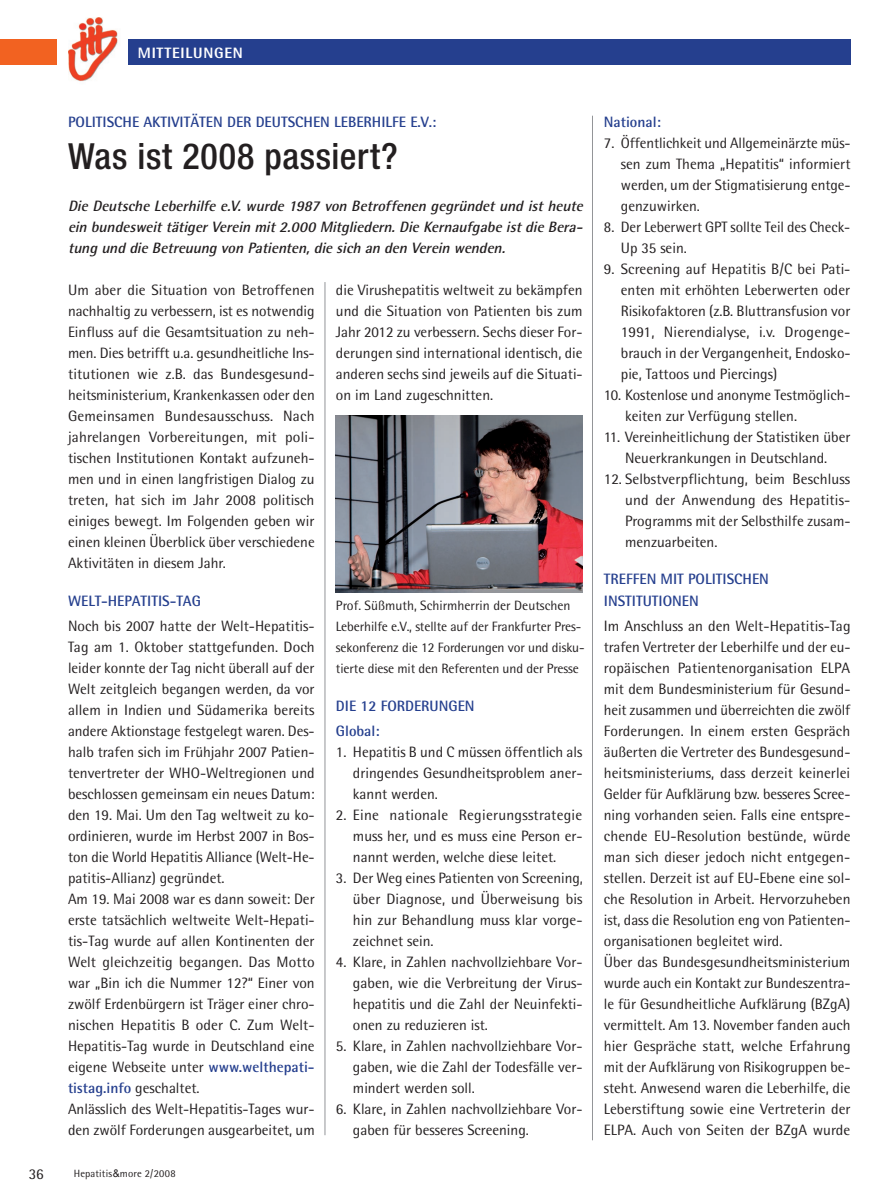
<style>
.page{position:relative;width:893px;height:1191px;background:#fff}
.page>*{position:absolute;margin:0;border:0;box-sizing:border-box;transform-origin:0 0}
.Überschrift{font:500 condensed 36px "Helvetica Neue";letter-spacing:.02em;color:#231f20}
.Fliesstext{font:15px/21px "Rotis Semi Sans";color:#231f20;text-align:justify}
.medizin_Anfang{font:italic 700 15px/21px "Rotis Semi Sans";color:#231f20;text-align:justify}
.Fliesstext-2{font:700 15px/21px "Rotis Semi Sans";color:#253f8e}
.zwischen_Titel_med{font:700 15px "Rotis Semi Sans";color:#253f8e}
.Rubriken{font:800 15px "Rotis Semi Sans";letter-spacing:.05em;color:#fff}
.BU_s_schwarz{font:13.5px/21px "Rotis Semi Sans";letter-spacing:-.01em;color:#231f20}
.t1{font:10.5px "Rotis Semi Sans";letter-spacing:.015em;color:#231f20}
.s1{font-weight:700;color:#253f8e}
.s2{font-family:"Arial"}
</style>
<div class="page">
<img style="left:336px;top:415px;width:247px;height:178px">
<hr style="left:325px;top:282px;width:1px;height:853px;background:#939598">
<hr style="left:592px;top:116px;width:1px;height:1024px;background:#939598">
<div style="left:128px;top:39px;width:722px;height:25px;background:#253f8e"></div>
<div style="left:0;top:39px;width:57px;height:25px;background:#f26221"></div>
<img style="left:68px;top:17px;width:50px;height:65px">
<p class="Rubriken" style="left:138px;top:43px;width:106px">MITTEILUNGEN</p>
<p class="zwischen_Titel_med" style="left:68px;top:112px;width:370px">POLITISCH E AKTIVITÄTEN DER DEUTSCH EN LEBERH ILFE E.V.:</p>
<p class="Überschrift" style="left:68px;top:135px;width:331px">Was ist 2008 passiert?</p>
<p class="medizin_Anfang" style="left:68px;top:195px;width:520px">DieDeutscheLeberhilfee.V.wurde1987 von Betroffenen gegründetund istheute ein bundesweittätigerVerein mit2.000 Mitgliedern.DieKernaufgabeistdieBera&shy;tung und dieBetreuung von Patienten,diesich an den Verein wenden.</p>
<p class="Fliesstext" style="left:68px;top:279px;width:248px">Um aber die Situation von Betroffenen nachhaltig zu verbessern, ist es notwendig Einfluss auf die Gesamtsituation zu neh&shy;men. Dies betrifft u.a. gesundheitliche Ins&shy;titutionen wie z.B. das Bundesgesund&shy;heitsministerium, Krankenkassen oder den Gemeinsamen Bundesausschuss. Nach jahrelangen Vorbereitungen, mit poli&shy;tischen Institutionen Kontakt aufzuneh&shy;men und in einen langfristigen Dialog zu treten, hat sich im Jahr 2008 politisch einiges bewegt. Im Folgenden geben wir einen kleinen Überblick über verschiedene Aktivitäten in diesem Jahr.</p>
<p class="Fliesstext-2" style="left:68px;top:589px;width:134px">WELT-HEPATITIS-TAG</p>
<p class="Fliesstext" style="left:68px;top:615px;width:248px">Noch bis 2007 hatte der Welt-Hepatitis-Tag am 1. Oktober stattgefunden. Doch leider konnte der Tag nicht überall auf der Welt zeitgleich begangen werden, da vor allem in Indien und Südamerika bereits andere Aktionstage festgelegt waren. Des&shy;halb trafen sich im Frühjahr 2007 Patien&shy;tenvertreter der WHO-Weltregionen und beschlossen gemeinsam ein neues Datum: den 19. Mai. Um den Tag weltweit zu ko&shy;ordinieren, wurde im Herbst 2007 in Bos&shy;ton die World Hepatitis Alliance (Welt-He&shy;patitis-Allianz) gegründet.</p>
<p class="Fliesstext" style="left:68px;top:888px;width:248px">Am 19. Mai 2008 war es dann soweit: Der erste tatsächlich weltweite Welt-Hepati&shy;tis-Tag wurde auf allen Kontinenten der Welt gleichzeitig begangen. Das Motto war „Bin ich die Nummer 12?“ Einer von zwölf Erdenbürgern ist Träger einer chro&shy;nischen Hepatitis B oder C. Zum Welt-Hepatitis-Tag wurde in Deutschland eine eigene Webseite unter <span class="s1">WWW.WELTHEPATI-TISTAG.INFO</span> geschaltet.</p>
<p class="Fliesstext" style="left:68px;top:1098px;width:248px">Anlässlich des Welt-Hepatitis-Tages wur&shy;den zwölf Forderungen ausgearbeitet, um</p>
<p class="Fliesstext" style="left:29px;top:1163px;width:16px">36</p>
<p class="t1" style="left:74px;top:1167px;width:104px">Hepatitis<span class="s2">&amp;</span>more 2/2008</p>
<p class="Fliesstext" style="left:336px;top:279px;width:248px">die Virushepatitis weltweit zu bekämpfen und die Situation von Patienten bis zum Jahr 2012 zu verbessern. Sechs dieser For&shy;derungen sind international identisch, die anderen sechs sind jeweils auf die Situati&shy;on im Land zugeschnitten.</p>
<p class="BU_s_schwarz" style="left:336px;top:595px;width:250px">Prof. Süßmuth, Schirmherrin der Deutschen Leberhilfe e.V., stellte auf der Frankfurter Pres&shy;sekonferenz die 12 Forderungen vor und disku&shy;tierte diese mit den Referenten und der Presse</p>
<p class="Fliesstext-2" style="left:336px;top:694px;width:138px">DIE 12 FORDERUNGEN</p>
<p class="Fliesstext-2" style="left:336px;top:720px;width:45px">GLOBAL:</p>
<p class="Fliesstext" style="left:353px;top:741px;width:231px;text-indent:-17px">1. Hepatitis B und C müssen öffentlich als dringendes Gesundheitsproblem aner&shy;kannt werden.</p>
<p class="Fliesstext" style="left:353px;top:804px;width:231px;text-indent:-17px">2. Eine nationale Regierungsstrategie muss her, und es muss eine Person er&shy;nannt werden, welche diese leitet.</p>
<p class="Fliesstext" style="left:353px;top:867px;width:231px;text-indent:-17px">3. Der Weg eines Patienten von Screening, über Diagnose, und Überweisung bis hin zur Behandlung muss klar vorge&shy;zeichnet sein.</p>
<p class="Fliesstext" style="left:353px;top:951px;width:231px;text-indent:-17px">4. Klare, in Zahlen nachvollziehbare Vor&shy;gaben, wie die Verbreitung der Virus&shy;hepatitis und die Zahl der Neuinfekti&shy;onen zu reduzieren ist.</p>
<p class="Fliesstext" style="left:353px;top:1035px;width:231px;text-indent:-17px">5. Klare, in Zahlen nachvollziehbare Vor&shy;gaben, wie die Zahl der Todesfälle ver&shy;mindert werden soll.</p>
<p class="Fliesstext" style="left:353px;top:1098px;width:231px;text-indent:-17px">6. Klare, in Zahlen nachvollziehbare Vor&shy;gaben für besseres Screening.</p>
<p class="Fliesstext-2" style="left:604px;top:111px;width:59px">NATIONAL:</p>
<p class="Fliesstext" style="left:621px;top:132px;width:231px;text-indent:-17px">7. Öffentlichkeit und Allgemeinärzte müs&shy;sen zum Thema „Hepatitis“ informiert werden, um der Stigmatisierung entge&shy;genzuwirken.</p>
<p class="Fliesstext" style="left:621px;top:216px;width:231px;text-indent:-17px">8. Der Leberwert GPT sollte Teil des Check-<br>Up 35 sein.</p>
<p class="Fliesstext" style="left:621px;top:258px;width:231px;text-indent:-17px">9. Screening auf Hepatitis B/C bei Pati&shy;enten mit erhöhten Leberwerten oder Risikofaktoren (z.B. Bluttransfusion vor 1991, Nierendialyse, i.v. Drogenge&shy;brauch in der Vergangenheit, Endosko&shy;pie, Tattoos und Piercings)</p>
<p class="Fliesstext" style="left:625px;top:384px;width:227px;text-indent:-21px">10. Kostenlose und anonyme Testmöglich&shy;keiten zur Verfügung stellen.</p>
<p class="Fliesstext" style="left:604px;top:426px;width:248px;text-align:center">11. Vereinheitlichung der Statistiken über<br>Neuerkrankungen in Deutschland.</p>
<p class="Fliesstext" style="left:625px;top:468px;width:227px;text-indent:-21px">12. Selbstverpflichtung, beim Beschluss und der Anwendung des Hepatitis-Programms mit der Selbsthilfe zusam&shy;menzuarbeiten.</p>
<p class="Fliesstext-2" style="left:604px;top:568px;width:164px">TREFFEN MIT POLITISCH EN<br>IN STITUTION EN</p>
<p class="Fliesstext" style="left:604px;top:615px;width:248px">Im Anschluss an den Welt-Hepatitis-Tag trafen Vertreter der Leberhilfe und der eu&shy;ropäischen Patientenorganisation ELPA mit dem Bundesministerium für Gesund&shy;heit zusammen und überreichten die zwölf Forderungen. In einem ersten Gespräch äußerten die Vertreter des Bundesgesund&shy;heitsministeriums, dass derzeit keinerlei Gelder für Aufklärung bzw. besseres Scree&shy;ning vorhanden seien. Falls eine entspre&shy;chende EU-Resolution bestünde, würde man sich dieser jedoch nicht entgegen&shy;stellen. Derzeit ist auf EU-Ebene eine sol&shy;che Resolution in Arbeit. Hervorzuheben ist, dass die Resolution eng von Patienten&shy;organisationen begleitet wird.</p>
<p class="Fliesstext" style="left:604px;top:951px;width:248px">Über das Bundesgesundheitsministerium wurde auch ein Kontakt zur Bundeszentra&shy;le für Gesundheitliche Aufklärung (BZgA) vermittelt. Am 13. November fanden auch hier Gespräche statt, welche Erfahrung mit der Aufklärung von Risikogruppen be&shy;steht. Anwesend waren die Leberhilfe, die Leberstiftung sowie eine Vertreterin der ELPA. Auch von Seiten der BZgA wurde</p>
</div>
